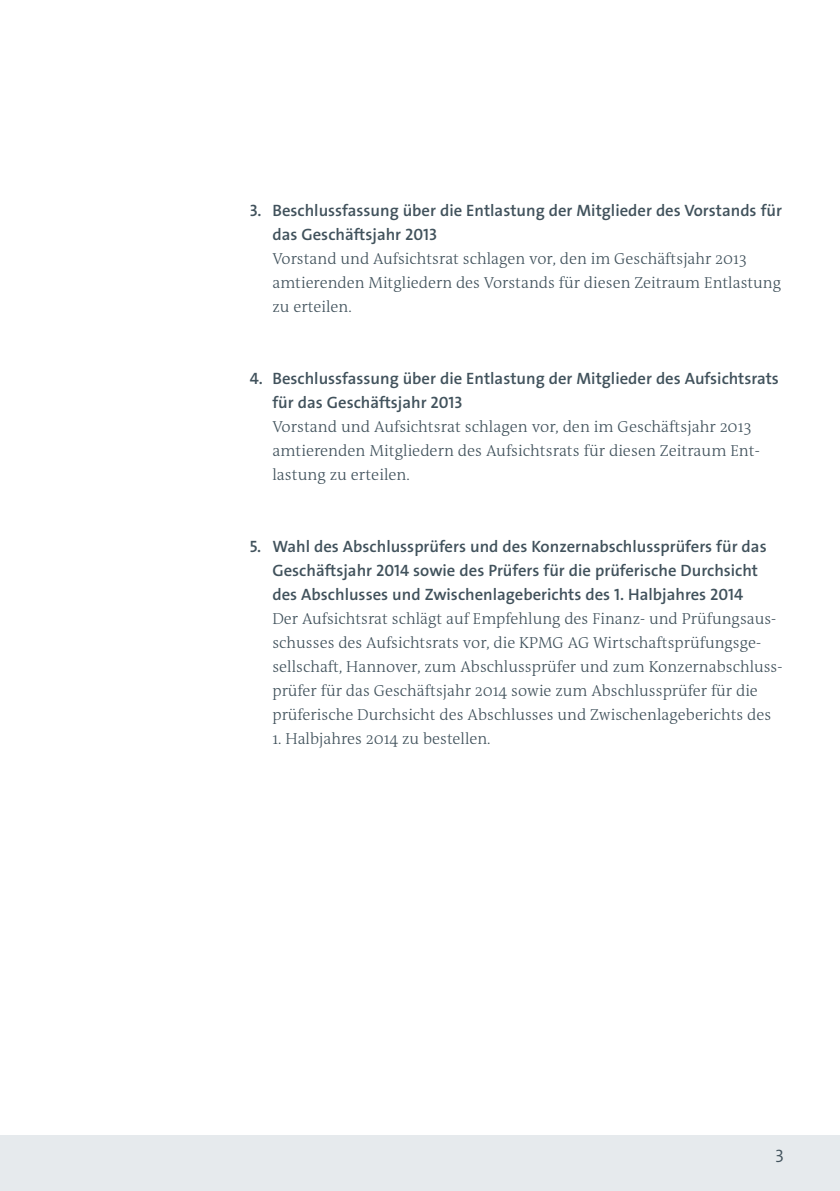
<style>
.page{position:relative;width:840px;height:1191px;background:#fff}
.page>*{position:absolute;margin:0;border:0;box-sizing:border-box;transform-origin:0 0}
.t1{font:18px "The Sans LP4 Se Lig";color:#41525c}
.Subhead{font:16.4px/24px "The Sans LP6 Se Bld";color:#41525c}
.Copy{font:300 16px/24px "The Antiqua B W3";color:#41525c}
</style>
<div class="page">
<div style="left:0;top:1134px;width:839px;height:57px;background:#e6eaed"></div>
<p class="Subhead" style="left:272px;top:199px;width:511px;text-indent:-23px">3. Beschlussfassung über die Entlastung der Mitglieder des Vorstands für das Geschäftsjahr 2013</p>
<p class="Copy" style="left:272px;top:247px;width:510px">Vorstand und Aufsichtsrat schlagen vor, den im Geschäftsjahr 2013 amtierenden Mitgliedern des Vorstands für diesen Zeitraum Entlastung zu erteilen.</p>
<p class="Subhead" style="left:272px;top:367px;width:507px;text-indent:-23px">4. Beschlussfassung über die Entlastung der Mitglieder des Aufsichtsrats für das Geschäftsjahr 2013</p>
<p class="Copy" style="left:272px;top:415px;width:488px">Vorstand und Aufsichtsrat schlagen vor, den im Geschäftsjahr 2013 amtierenden Mitgliedern des Aufsichtsrats für diesen Zeitraum Ent&shy;lastung zu erteilen.</p>
<p class="Subhead" style="left:272px;top:535px;width:495px;text-indent:-23px">5. Wahl des Abschlussprüfers und des Konzernabschlussprüfers für das<br>Geschäftsjahr 2014 sowie des Prüfers für die prüferische Durchsicht des Abschlusses und Zwischenlageberichts des 1. Halbjahres 2014</p>
<p class="Copy" style="left:272px;top:607px;width:511px">Der Aufsichtsrat schlägt auf Empfehlung des Finanz- und Prüfungsaus&shy;schusses des Aufsichtsrats vor, die KPMG AG Wirtschaftsprüfungsge&shy;sellschaft, Hannover, zum Abschlussprüfer und zum Konzernabschluss&shy;prüfer für das Geschäftsjahr 2014 sowie zum Abschlussprüfer für die prüferische Durchsicht des Abschlusses und Zwischenlageberichts des</p>
<p class="Copy" style="left:272px;top:727px;width:219px">1. Halbjahres 2014 zu bestellen.</p>
<p class="t1" style="left:774px;top:1144px;width:10px">3</p>
</div>
